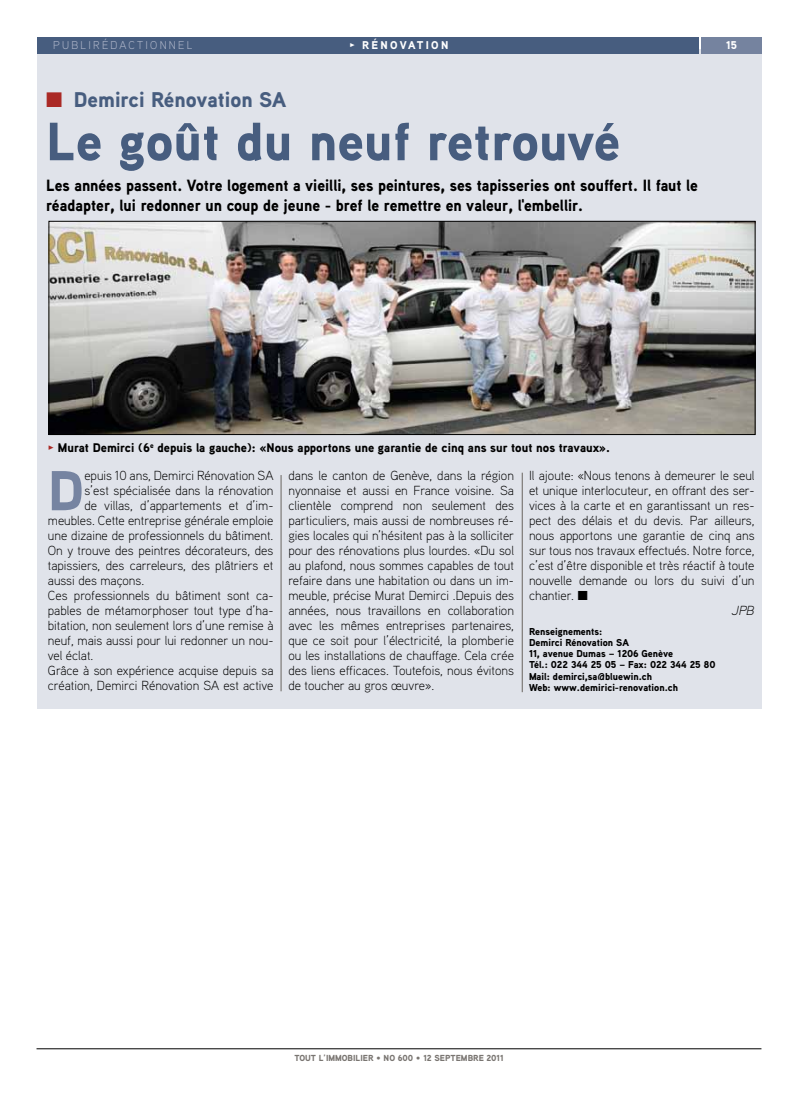
<style>
.page{position:relative;width:798px;height:1099px;background:#fff}
.page>*{position:absolute;margin:0;border:0;box-sizing:border-box;transform-origin:0 0}
.t1{font:900 56.12px "Aaux Pro";color:#7684a1}
.t2{font:900 53.75px "Aaux Pro";color:#475d7f}
.t3{font:900 21.25px "Aaux Pro";color:#475d7f}
.t4{font:900 16.25px/20px "Aaux Pro";color:#000;scale:.96 1}
.t5{font:300 13.12px/15px "Aaux Pro";color:#000;text-align:justify}
.t6{font:italic 300 13.12px "Aaux Pro";color:#000}
.t7{font:900 12.5px "Aaux Pro";color:#000}
.t8{font:300 11.25px "Aaux Pro";letter-spacing:.2em;color:#b7bdcf}
.t9{font:900 11.25px "Aaux Pro";letter-spacing:.2em;color:#fff}
.t10{font:900 10px/11.2px "Aaux Pro";color:#000}
.t11{font:900 8.75px "Aaux Pro";color:#797571}
.s1{font-family:"Meta Plus Bold Caps";font-weight:400}
.s2{color:#aa2925}
.s3{font-family:"Meta Plus Bold Caps";font-weight:400;color:#aa2925}
</style>
<div class="page">
<div style="left:36px;top:49px;width:725px;height:660px;background:#e0e3ea"></div>
<div style="left:37px;top:37px;width:661px;height:17px;background:#475d7f"></div>
<hr style="left:36px;top:1048px;width:725px;height:1px;background:#000">
<div style="left:700px;top:37px;width:61px;height:17px;background:#75839f"></div>
<hr style="left:280px;top:475px;width:1px;height:216px;background:#68645f">
<hr style="left:521px;top:472px;width:1px;height:220px;background:#68645f">
<img style="left:51px;top:223px;width:702px;height:210px">
<div style="left:49px;top:221px;width:706px;height:214px;border:1px solid #000"></div>
<p class="t8" style="left:53px;top:38px;width:140px">publirédactionnel</p>
<p class="t9" style="left:349px;top:38px;width:100px"><span class="s1">•</span> rénovation</p>
<h3 class="t3" style="left:46px;top:86px;width:228px"><span class="s2">■</span> Demirci Rénovation SA</h3>
<h2 class="t2" style="left:46px;top:107px;width:575px">Le goût du neuf retrouvé</h2>
<p class="t4" style="left:46px;top:175px;width:680px">Les années passent. Votre logement a vieilli, ses peintures, ses tapisseries ont souffert. Il faut le réadapter, lui redonner un coup de jeune - bref le remettre en valeur, l'embellir.</p>
<p class="t9" style="left:725px;top:38px;width:12px">15</p>
<p class="t7" style="left:48px;top:439px;width:563px"><span class="s3">•</span> Murat Demirci (6<sup>e</sup> depuis la gauche): «Nous apportons une garantie de cinq ans sur tout nos travaux».</p>
<h1 class="t1" style="left:48px;top:454px;width:38px">D</h1>
<p class="t5" style="left:84px;top:468px;width:190px">epuis 10 ans, Demirci Rénovation SA</p>
<p class="t5" style="left:84px;top:483px;width:190px">s’est spécialisée dans la rénovation</p>
<p class="t5" style="left:84px;top:498px;width:190px">de villas, d’appartements et d’im-</p>
<p class="t5" style="left:48px;top:513px;width:227px">meubles. Cette entreprise générale emploie</p>
<p class="t5" style="left:48px;top:528px;width:227px">une dizaine de professionnels du bâtiment.</p>
<p class="t5" style="left:48px;top:543px;width:227px">On y trouve des peintres décorateurs, des</p>
<p class="t5" style="left:48px;top:558px;width:227px">tapissiers, des carreleurs, des plâtriers et</p>
<p class="t5" style="left:48px;top:573px;width:98px">aussi des maçons.</p>
<p class="t5" style="left:48px;top:588px;width:227px">Ces professionnels du bâtiment sont ca-</p>
<p class="t5" style="left:48px;top:603px;width:227px">pables de métamorphoser tout type d’ha-</p>
<p class="t5" style="left:48px;top:618px;width:227px">bitation, non seulement lors d’une remise à</p>
<p class="t5" style="left:48px;top:633px;width:227px">neuf, mais aussi pour lui redonner un nou-</p>
<p class="t5" style="left:48px;top:648px;width:47px">vel éclat.</p>
<p class="t5" style="left:48px;top:663px;width:227px">Grâce à son expérience acquise depuis sa</p>
<p class="t5" style="left:48px;top:678px;width:227px">création, Demirci Rénovation SA est active</p>
<p class="t5" style="left:288px;top:468px;width:227px">dans le canton de Genève, dans la région nyonnaise et aussi en France voisine. Sa clientèle comprend non seulement des particuliers, mais aussi de nombreuses ré&shy;gies locales qui n’hésitent pas à la solliciter pour des rénovations plus lourdes. «Du sol au plafond, nous sommes capables de tout refaire dans une habitation ou dans un im&shy;meuble, précise Murat Demirci .Depuis des années, nous travaillons en collaboration avec les mêmes entreprises partenaires, que ce soit pour l’électricité, la plomberie ou les installations de chauffage. Cela crée des liens efficaces. Toutefois, nous évitons de toucher au gros œuvre».</p>
<p class="t5" style="left:529px;top:468px;width:227px">I l ajoute: «Nous tenons à demeurer le seul</p>
<p class="t5" style="left:529px;top:483px;width:227px">et unique interlocuteur, en offrant des ser-</p>
<p class="t5" style="left:529px;top:498px;width:227px">vices à la carte et en garantissant un res-</p>
<p class="t5" style="left:529px;top:513px;width:227px">pect des délais et du devis. Par ailleurs,</p>
<p class="t5" style="left:529px;top:528px;width:227px">nous apportons une garantie de cinq ans</p>
<p class="t5" style="left:529px;top:543px;width:227px">sur tous nos travaux effectués. Notre force,</p>
<p class="t5" style="left:529px;top:558px;width:227px">c’est d’être disponible et très réactif à toute</p>
<p class="t5" style="left:529px;top:573px;width:227px">nouvelle demande ou lors du suivi d’un</p>
<p class="t5" style="left:529px;top:588px;width:60px">chantier. ■</p>
<p class="t6" style="left:731px;top:602px;width:24px">JPB</p>
<p class="t10" style="left:529px;top:625px;width:188px">Renseignements:<br>Demirci Rénovation SA<br>11, avenue Dumas – 1206 Genève<br>Tél.: 022 344 25 05 – Fax: 022 344 25 80<br>Mail: demirci,sa@bluewin.ch<br>Web: www.demirici-renovation.ch</p>
<p class="t11" style="left:294px;top:1051px;width:168px">TOUT L’IMMOBILIER • No 600 • 12 septemb</p>
<p class="t11" style="left:473px;top:1051px;width:32px">re 2011</p>
</div>
